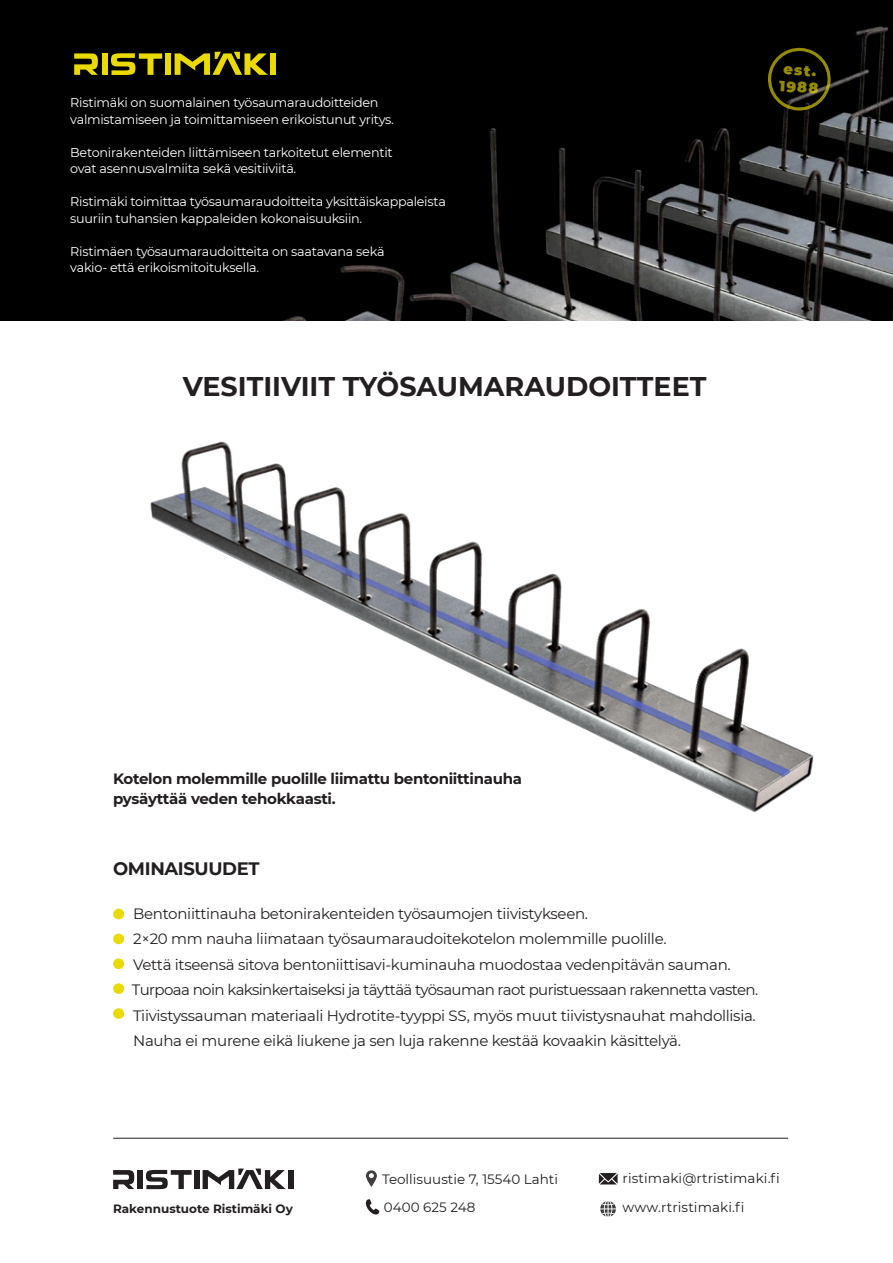
<style>
.page{position:relative;width:893px;height:1263px;background:#fff}
.page>*{position:absolute;margin:0;border:0;box-sizing:border-box;transform-origin:0 0}
.t1{font:700 27px "Montserrat";color:#231f20}
.t2{font:700 18px "Montserrat";letter-spacing:-.02em;color:#231f20}
.t3{font:15px/25.5px "Montserrat";letter-spacing:-.02em;color:#231f20}
.t4{font:700 15px/19.5px "Montserrat";letter-spacing:-.02em;color:#231f20}
.t5{font:900 14.7px/17px "Montserrat";color:#eada01}
.t6{font:13.5px/28.7px "Montserrat";color:#231f20}
.t7{font:12.75px/16.5px "Montserrat";letter-spacing:-.02em;color:#fff}
.t8{font:700 12px "Montserrat";color:#231f20}
</style>
<div class="page">
<img style="left:0;top:0;width:893px;height:320px">
<svg style="left:366px;top:1170px;width:11px;height:17px"></svg>
<svg style="left:366px;top:1199px;width:13px;height:15px"></svg>
<svg style="left:600px;top:1201px;width:16px;height:15px"></svg>
<svg style="left:599px;top:1173px;width:19px;height:11px"></svg>
<svg style="left:113px;top:1170px;width:21px;height:19px"></svg>
<div style="left:138px;top:1170px;width:5px;height:19px;background:#231f20"></div>
<svg style="left:146px;top:1170px;width:46px;height:19px"></svg>
<div style="left:194px;top:1170px;width:5px;height:19px;background:#231f20"></div>
<div style="left:288px;top:1170px;width:5px;height:19px;background:#231f20"></div>
<svg style="left:203px;top:1168px;width:83px;height:21px"></svg>
<hr style="left:113px;top:1138px;width:675px;height:1px;background:#231f20">
<svg style="left:765px;top:45px;width:68px;height:67px;background:#171503"></svg>
<img style="left:150px;top:441px;width:664px;height:371px">
<div style="left:113px;top:909px;width:11px;height:10px;background:#eada01;border-radius:50%"></div>
<div style="left:113px;top:933px;width:11px;height:11px;background:#eada01;border-radius:50%"></div>
<div style="left:113px;top:958px;width:11px;height:11px;background:#eada01;border-radius:50%"></div>
<div style="left:113px;top:983px;width:11px;height:11px;background:#eada01;border-radius:50%"></div>
<div style="left:113px;top:1008px;width:11px;height:11px;background:#eada01;border-radius:50%"></div>
<div style="left:55px;top:38px;width:241px;height:51px;background:#000"></div>
<svg style="left:74px;top:53px;width:24px;height:22px"></svg>
<div style="left:102px;top:53px;width:6px;height:22px;background:#eada01"></div>
<svg style="left:111px;top:53px;width:51px;height:22px"></svg>
<div style="left:165px;top:53px;width:6px;height:22px;background:#eada01"></div>
<div style="left:270px;top:53px;width:6px;height:22px;background:#eada01"></div>
<svg style="left:175px;top:52px;width:93px;height:23px"></svg>
<p class="t7" style="left:70px;top:94px;width:325px">Ristimäki on suomalainen työsaumaraudoitteiden valmistamiseen ja toimittamiseen erikoistunut yritys.</p>
<p class="t7" style="left:70px;top:143px;width:324px">Betonirakenteiden liittämiseen tarkoitetut elementit ovat asennusvalmiita sekä vesitiiviitä.</p>
<p class="t7" style="left:70px;top:193px;width:377px">Ristimäki toimittaa työsaumaraudoitteita yksittäiskappaleista suuriin tuhansien kappaleiden kokonaisuuksiin.</p>
<p class="t7" style="left:70px;top:242px;width:316px">Ristimäen työsaumaraudoitteita on saatavana sekä vakio- että erikoismitoituksella.</p>
<h1 class="t1" style="left:183px;top:367px;width:525px">VESITIIVIIT TYÖSAUMARAUDOITTEET</h1>
<p class="t5" style="left:781px;top:60px;width:41px;rotate:4deg">est.<br>1988</p>
<p class="t4" style="left:113px;top:768px;width:410px">Kotelon molemmille puolille liimattu bentoniittinauha pysäyttää veden tehokkaasti.</p>
<p class="t2" style="left:113px;top:856px;width:148px">OMINAISUUDET</p>
<p class="t3" style="left:132px;top:900px;width:628px">Bentoniittinauha betonirakenteiden työsaumojen tiivistykseen.<br>2×20 mm nauha liimataan työsaumaraudoitekotelon molemmille puolille.<br>Vettä itseensä sitova bentoniittisavi-kuminauha muodostaa vedenpitävän sauman.<br>Turpoaa noin kaksinkertaiseksi ja täyttää työsauman raot puristuessaan rakennetta vasten.<br>Tiivistyssauman materiaali Hydrotite-tyyppi SS, myös muut tiivistysnauhat mahdollisia.<br>Nauha ei murene eikä liukene ja sen luja rakenne kestää kovaakin käsittelyä.</p>
<p class="t8" style="left:113px;top:1200px;width:181px">Rakennustuote Ristimäki Oy</p>
<p class="t6" style="left:382px;top:1164px;width:178px">Teollisuustie 7, 15540 Lahti<br>0400 625 248</p>
<p class="t6" style="left:623px;top:1164px;width:159px">ristimaki@rtristimaki.fi</p>
<p class="t6" style="left:623px;top:1193px;width:123px">www.rtristimaki.fi</p>
</div>
